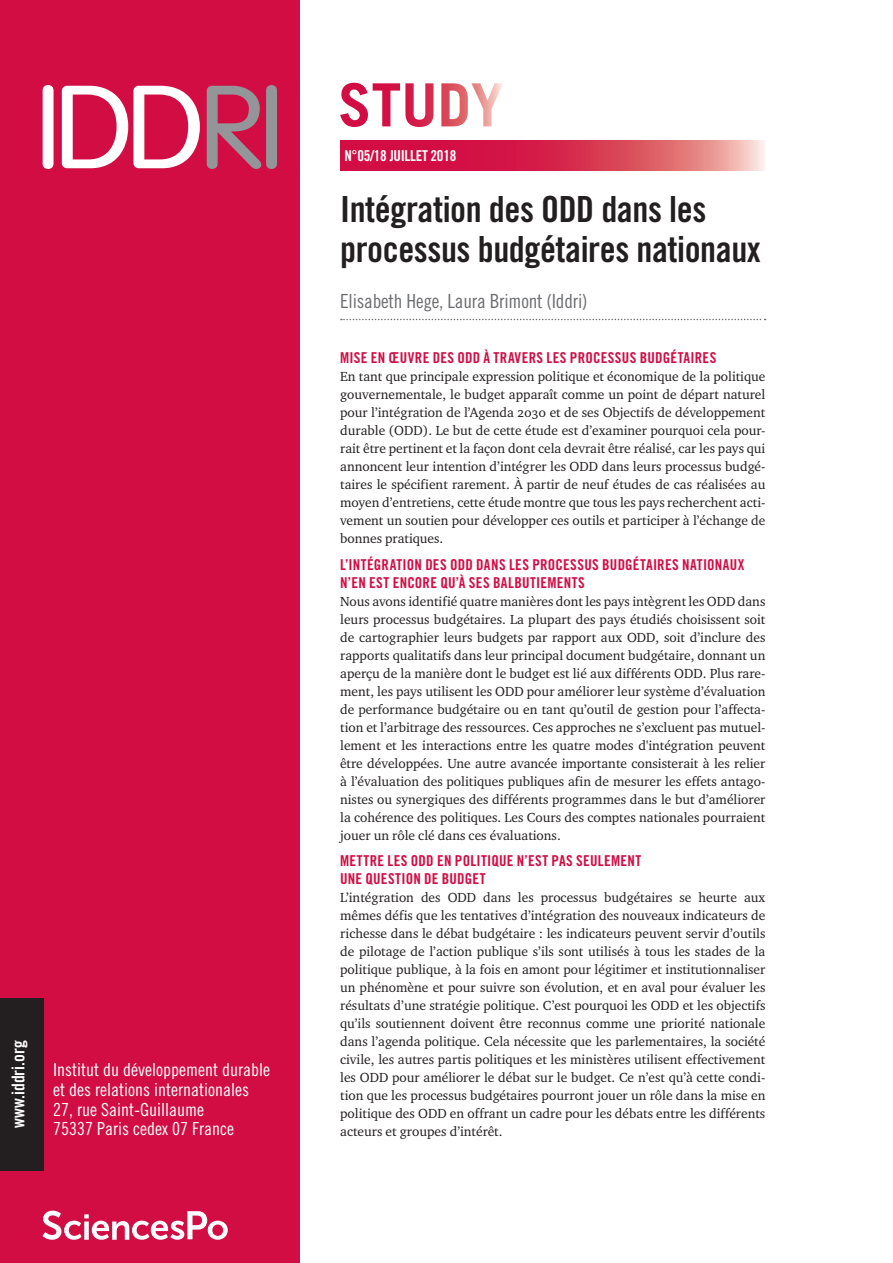
<style>
.page{position:relative;width:893px;height:1263px;background:#fff}
.page>*{position:absolute;margin:0;border:0;box-sizing:border-box;transform-origin:0 0}
.t1{font:36px/40.5px "Trade Gothic LT Pro Bd Cn 20";letter-spacing:-.01em;color:#231f20}
.t2{font:19.5px "Trade Gothic LT Std Cn 18";letter-spacing:-.01em;color:#6c6d70}
.t3{font:18px/19.6px "Trade Gothic LT Std Cn 18";color:#fff}
.t4{font:17.7px "Trade Gothic LT Std Bd Cn 20";color:#fff}
.t5{font:15px/18px "Trade Gothic LT Pro Bd Cn 20";letter-spacing:.02em;color:#d20d44}
.t6{font:15px "Trade Gothic LT Std Bd Cn 20";letter-spacing:-.02em;color:#fff}
.t7{font:13.5px/18px "Charter ITC";color:#231f20;text-align:justify}
.t8{font:13.5px "Charter ITC Std";color:#231f20}
.s1{font-family:"Charter ITC Std"}
.s2{font-family:"Charter ITC"}
</style>
<div class="page">
<div style="left:0;top:0;width:299px;height:1263px;background:#d20d44"></div>
<div style="left:43px;top:85px;width:11px;height:84px;background:#fff;border-radius:5px"></div>
<svg style="left:62px;top:86px;width:138px;height:82px"></svg>
<svg style="left:207px;top:86px;width:54px;height:83px"></svg>
<div style="left:266px;top:85px;width:11px;height:84px;background:#939598;border-radius:5px"></div>
<svg style="left:340px;top:140px;width:424px;height:30px;background:#da3f5e"></svg>
<div style="left:0;top:998px;width:44px;height:172px;background:#231f20"></div>
<svg style="left:43px;top:1210px;width:185px;height:30px"></svg>
<svg style="left:340px;top:83px;width:163px;height:44px"></svg>
<svg style="left:341px;top:319px;width:425px;height:1px"></svg>
<h3 class="t4" style="left:7px;top:1128px;width:89px;rotate:-90deg">www.iddri.org</h3>
<h3 class="t3" style="left:53px;top:1060px;width:218px">Institut du développement durable et des relations internationales<br>27, rue Saint-Guillaume<br>75337 Paris cedex 07 France</h3>
<p class="t6" style="left:344px;top:146px;width:113px">N°05/18 JUILLET 2018</p>
<h1 class="t1" style="left:340px;top:188px;width:422px">Intégration des ODD dans les processus budgétaires nationaux</h1>
<h2 class="t2" style="left:340px;top:290px;width:249px">Elisabeth Hege, Laura Brimont (Iddri)</h2>
<p class="t5" style="left:340px;top:349px;width:378px">MISE EN ŒUVRE DES ODD À TRAVERS LES PROCESSUS BUDGÉTAIRES</p>
<p class="t7" style="left:340px;top:367px;width:427px">En tant que principale expression politique et économique de la politique gouvernementale, le budget apparaît comme un point de départ naturel pour l’intégration de l’Agenda 2030 et de ses Objectifs de développement durable (ODD). Le but de cette étude est d’examiner pourquoi cela pour&shy;rait être pertinent et la façon dont cela devrait être réalisé, car les pays qui annoncent leur intention d’intégrer les ODD dans leurs processus budgé&shy;taires le spécifient rarement. <span class="s1">À partir de</span> neuf études de cas réalis<span class="s1">ées</span> au moyen d’entretiens, cette étude montre que tous les pays recherchent acti&shy;vement un soutien pour développer ces outils et participer à l’<span class="s1">échange de</span></p>
<p class="t8" style="left:340px;top:530px;width:105px">bonnes pratiques.</p>
<p class="t5" style="left:340px;top:555px;width:406px">L’INTÉGRATION DES ODD DANS LES PROCESSUS BUDGÉTAIRES NATIONAUX<br>N’EN EST ENCORE QU’À SES BALBUTIEMENTS</p>
<p class="t7" style="left:340px;top:592px;width:427px">Nous avons identifié quatre manières dont les pays intègrent les ODD dans leurs processus budgétaires. La plupart des pays étudiés choisissent soit de cartographier leurs budgets par rapport aux ODD, soit d’inclure des rapports qualitatifs dans leur principal document budgétaire, donnant un aperçu de la manière dont le budget est lié aux différents ODD. Plus rare&shy;ment, les pays utilisent les ODD pour améliorer leur système d’<span class="s1">évaluation de performance budgétaire ou</span> en tant qu’outil de gestion pour l’affecta&shy;tion et l’arbitrage des ressources. Ces approches ne s’excluent pas mutuel&shy;lement et les interactions entre les quatre modes d'intégration peuvent être développées. Une autre avancée importante consisterait à les relier</p>
<p class="t8" style="left:340px;top:772px;width:427px"><span class="s2">à l’</span>évaluation des politiques publiques afin <span class="s2">de mesurer les effets antago-</span></p>
<p class="t7" style="left:340px;top:790px;width:427px">nistes ou synergiques des différents programmes dans le but d’améliorer la cohérence des politiques. Les Cours des comptes nationales pourraient jouer un rôle clé dans ces évaluations.</p>
<p class="t5" style="left:340px;top:852px;width:303px">METTRE LES ODD EN POLITIQUE N’EST PAS SEULEMENT<br>UNE QUESTION DE BUDGET</p>
<p class="t7" style="left:340px;top:888px;width:427px">L’intégration des ODD dans les processus budgétaires se heurte aux mêmes défis que les tentatives d’intégration des nouveaux indicateurs de richesse dans le débat budgétaire : les indicateurs peuvent servir d’outils de pilotage de l’action publique s’ils sont utilisés à tous les stades de la</p>
<p class="t8" style="left:340px;top:961px;width:427px"><span class="s2">politique publique,</span> à la fois en amont pour légitimer et institutionnaliser</p>
<p class="t7" style="left:340px;top:978px;width:427px"><span class="s1">un phénomène</span> et pour suivre son évolution, et en aval pour évaluer les résultats d’une stratégie politique. C’est pourquoi les ODD et les objectifs qu’ils soutiennent doivent être reconnus comme une priorité nationale dans l’agenda politique. Cela nécessite que les parlementaires, la société civile, les autres partis politiques et les ministères utilisent effectivement les ODD pour améliorer le débat sur le budget. Ce n’est qu’<span class="s1">à ce</span>tte condi&shy;tion que les processus budgétaires pourront jouer un rôle dans la mise en politique des ODD en offrant un cadre pour les <span class="s1">débat</span>s entre les différents acteurs et groupes d’intérêt.</p>
</div>
